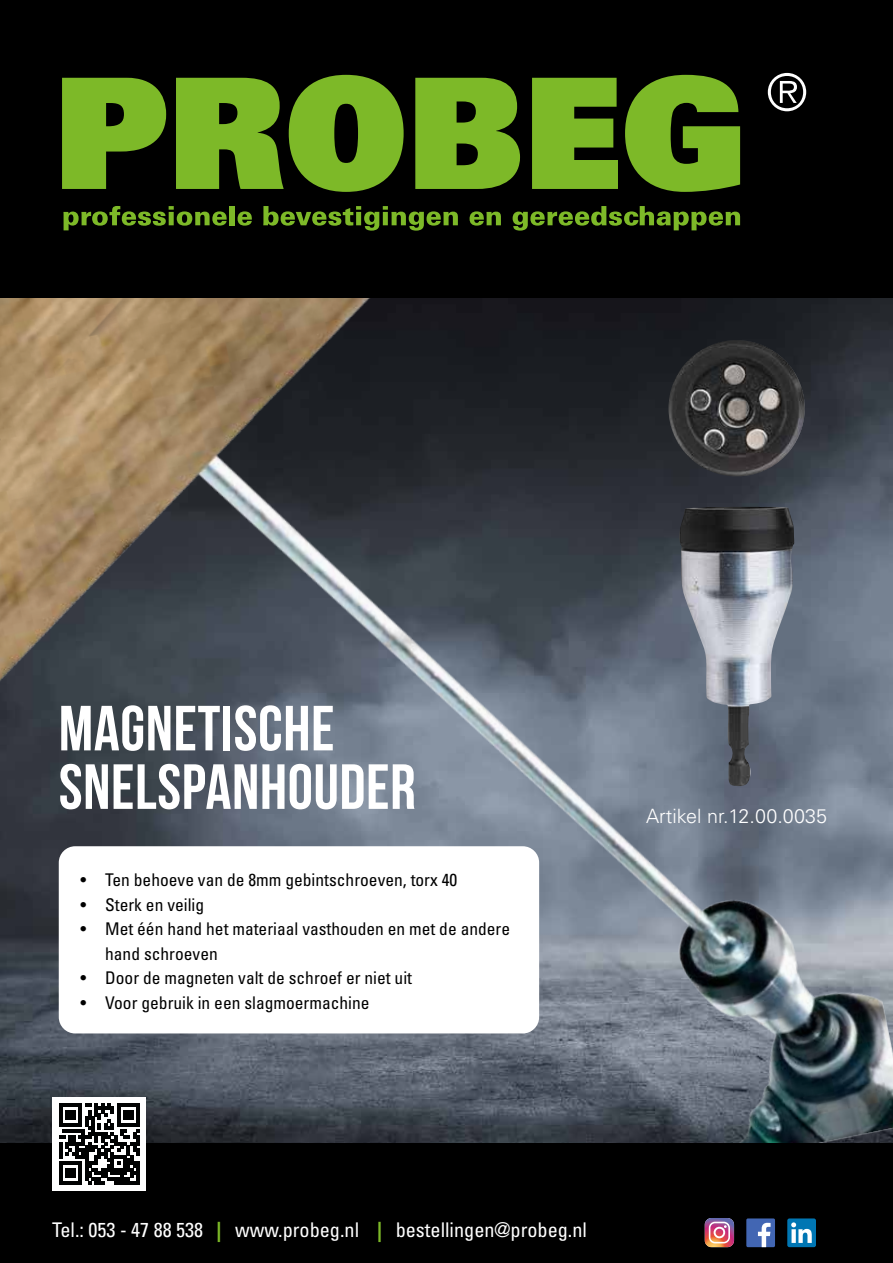
<style>
.page{position:relative;width:893px;height:1263px;background:#fff}
.page>*{position:absolute;margin:0;border:0;box-sizing:border-box;transform-origin:0 0}
.t1{font:700 63.6px/58.5px "Bebas Neue";letter-spacing:.01em;color:#fff}
.t2{font:condensed 20.25px "Univers LT Std";color:#fff}
.t3{font:300 19.65px "Univers LT Std";color:#fff}
.t4{font:condensed 17.55px/24.6px "Univers LT Std";color:#000}
.s1{font-weight:700;color:#7db928}
</style>
<div class="page">
<img style="left:0;top:298px;width:893px;height:846px">
<div style="left:0;top:1144px;width:893px;height:119px;background:#000"></div>
<svg style="left:705px;top:1218px;width:29px;height:29px"></svg>
<div style="left:787px;top:1218px;width:29px;height:29px;background:#0076b3;border-radius:2px"></div>
<svg style="left:791px;top:1222px;width:21px;height:21px"></svg>
<div style="left:746px;top:1218px;width:29px;height:29px;background:#4266b3;border-radius:2px"></div>
<svg style="left:758px;top:1223px;width:13px;height:24px"></svg>
<div style="left:53px;top:1097px;width:93px;height:94px;background:#fff"></div>
<svg style="left:59px;top:1103px;width:81px;height:81px"></svg>
<div style="left:0;top:0;width:893px;height:298px;background:#000"></div>
<svg style="left:62px;top:78px;width:104px;height:111px"></svg>
<svg style="left:176px;top:75px;width:228px;height:117px"></svg>
<svg style="left:415px;top:78px;width:105px;height:111px;background:#6b9e22"></svg>
<svg style="left:532px;top:78px;width:86px;height:111px;background:#6da122"></svg>
<svg style="left:625px;top:75px;width:115px;height:117px"></svg>
<svg style="left:768px;top:73px;width:38px;height:38px"></svg>
<svg style="left:63px;top:206px;width:164px;height:24px"></svg>
<div style="left:230px;top:206px;width:5px;height:19px;background:#7db928"></div>
<svg style="left:238px;top:211px;width:14px;height:15px"></svg>
<svg style="left:263px;top:206px;width:195px;height:25px"></svg>
<svg style="left:470px;top:211px;width:31px;height:15px"></svg>
<svg style="left:513px;top:206px;width:227px;height:25px"></svg>
<img style="left:678px;top:507px;width:116px;height:279px">
<img style="left:668px;top:340px;width:137px;height:136px;border-radius:68px">
<div style="left:59px;top:846px;width:480px;height:187px;background:#fff;border-radius:16px"></div>
<h1 class="t1" style="left:59px;top:698px;width:358px">MAGNETISCHE<br>SNELSPANHOUDER</h1>
<p class="t4" style="left:81px;top:867px;width:378px">• Ten behoeve van de 8mm gebintschroeven, torx 40</p>
<p class="t4" style="left:81px;top:892px;width:125px">• Sterk en veilig</p>
<p class="t4" style="left:105px;top:916px;width:407px;text-indent:-25px">• Met één hand het materiaal vasthouden en met de andere hand schroeven</p>
<p class="t4" style="left:81px;top:965px;width:333px">• Door de magneten valt de schroef er niet uit</p>
<p class="t4" style="left:81px;top:990px;width:291px">• Voor gebruik in een slagmoermachine</p>
<p class="t3" style="left:646px;top:804px;width:182px">Artikel nr.12.00.0035</p>
<p class="t2" style="left:52px;top:1217px;width:536px">Tel.: 053 - 47 88 538 <span class="s1">|</span> www.probeg.nl <span class="s1">|</span> bestellingen@probeg.nl</p>
</div>
